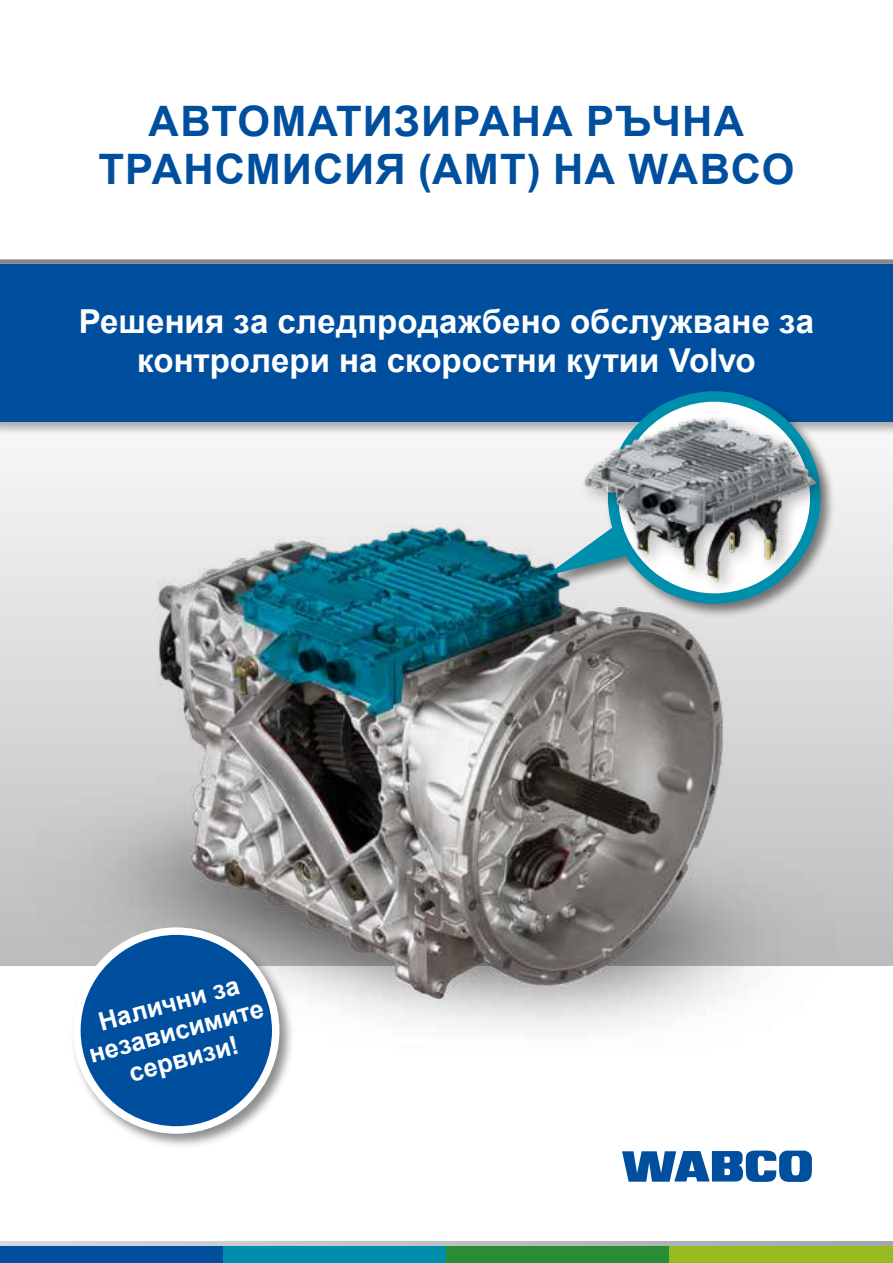
<style>
.page{position:relative;width:893px;height:1263px;background:#fff}
.page>*{position:absolute;margin:0;border:0;box-sizing:border-box;transform-origin:0 0}
.t1{font:700 42px/48px "Arial";letter-spacing:.025em;color:#004f9f;text-align:center}
.t2{font:700 33px/39.6px "Arial";color:#fff;text-align:center}
.t3{font:700 25.5px/28.5px "Arial";color:#fff;text-align:center}
</style>
<div class="page">
<div style="left:0;top:1246px;width:223px;height:17px;background:#004f9f"></div>
<div style="left:223px;top:1246px;width:223px;height:17px;background:#008ead"></div>
<div style="left:446px;top:1246px;width:224px;height:17px;background:#298d35"></div>
<div style="left:670px;top:1246px;width:223px;height:17px;background:#95bb20"></div>
<svg style="left:0;top:1242px;width:893px;height:4px;background:#bec0c1"></svg>
<svg style="left:622px;top:1150px;width:190px;height:32px"></svg>
<svg style="left:0;top:457px;width:893px;height:508px;fill:#eee"></svg>
<div style="left:0;top:259px;width:893px;height:5px;background:#878787"></div>
<div style="left:0;top:262px;width:893px;height:174px;background:#000;opacity:.3"></div>
<div style="left:0;top:264px;width:893px;height:158px;background:#004f9f"></div>
<img style="left:15px;top:514px;width:820px;height:514px">
<div style="left:544px;top:388px;width:291px;height:231px;background:#000;opacity:.5"></div>
<div style="left:608px;top:391px;width:212px;height:213px;border:10px solid #008ead;border-radius:50%"></div>
<svg style="left:545px;top:524px;width:33px;height:52px;background:#b6cfd5"></svg>
<div style="left:578px;top:411px;width:257px;height:187px;background:#000;opacity:.3"></div>
<img style="left:581px;top:414px;width:239px;height:169px">
<div style="left:70px;top:924px;width:225px;height:225px;background:#000;opacity:.45"></div>
<div style="left:77px;top:931px;width:199px;height:199px;background:#004f9f;border-radius:50%"></div>
<div style="left:73px;top:927px;width:206px;height:207px;border:8px solid #fff;border-radius:50%"></div>
<p class="t1" style="left:99px;top:98px;width:697px">АВТОМАТИЗИРАНА РЪЧНА<br>ТРАНСМИСИЯ (AMT) НА WABCO</p>
<p class="t2" style="left:79px;top:302px;width:737px">Решения за следпродажбено обслужване за контролери на скоростни кутии Volvo</p>
<p class="t3" style="left:79px;top:1013px;width:181px;rotate:-15deg">Налични за независимите сервизи!</p>
</div>
